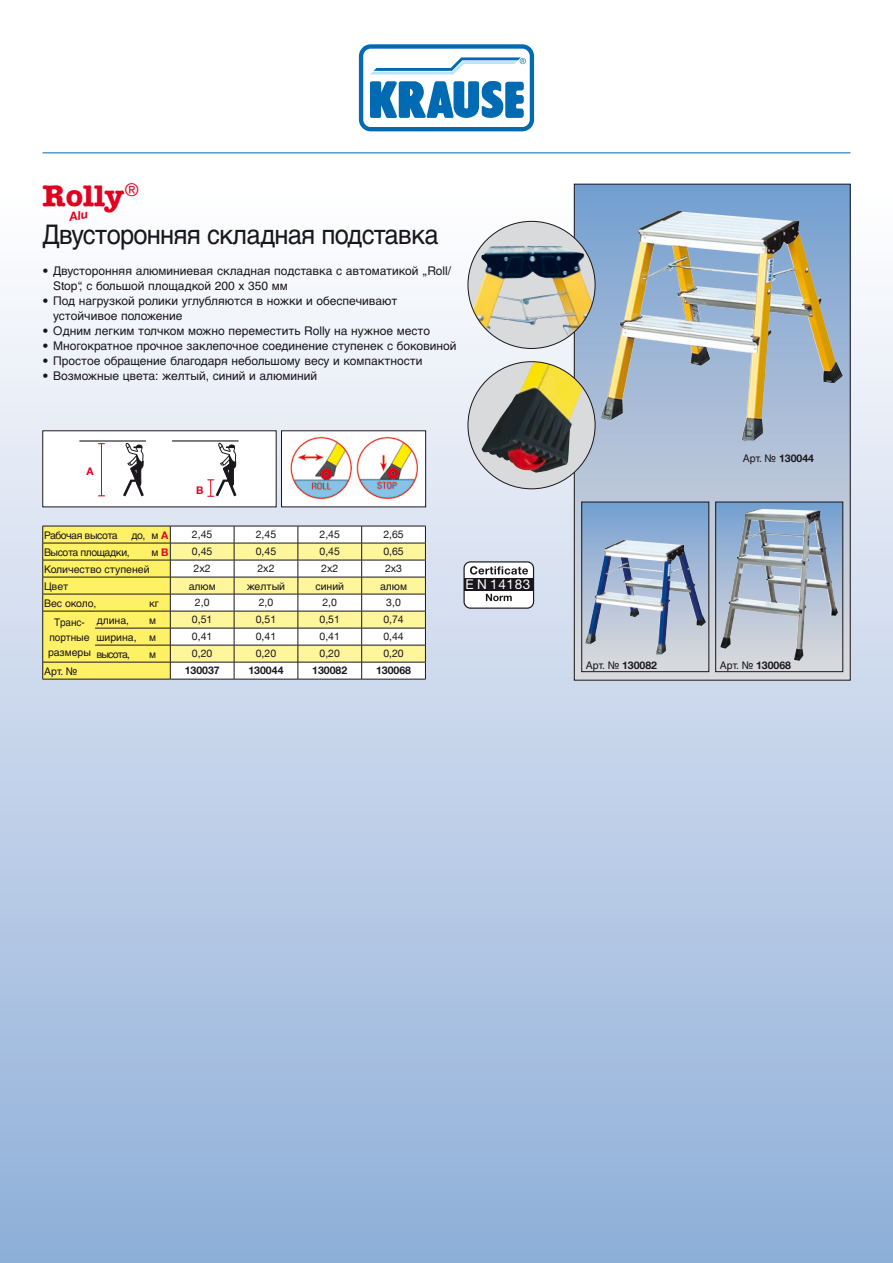
<style>
.page{position:relative;width:893px;height:1263px;background:#fff}
.page>*{position:absolute;margin:0;border:0;box-sizing:border-box;transform-origin:0 0}
.t1{font:700 30px "American Typewriter LT";color:#e20020}
.t2{font:27px "Helvetica Cyr Upright";letter-spacing:-.03em;color:#1a171c;scale:.94 1}
.t3{font:13.5px "Helvetica Neue LT";letter-spacing:.05em;color:#fff}
.t4{font:12px/15px "Helvetica Cyr Upright";color:#1a171c}
.t5{font:10.5px "Helvetica Neue LT";color:#1a171c}
.t6{font:10.5px "Helvetica Cyr Upright";color:#1a171c}
.t7{font:700 10.5px "Helvetica Neue LT";color:#1a171c}
.t8{font:10.5px "Helvetica Cyr Upright";letter-spacing:-.04em;color:#1a171c}
.t9{font:10.5px/15px "Helvetica Cyr Upright";color:#1a171c;text-align:center;scale:.95 1}
.t10{font:700 10.5px "Helvetica Neue LT";color:#e20020}
.s1{font-family:"Helvetica Neue LT";font-weight:700;color:#e20020}
.s2{font-family:"Helvetica Cyr Upright";font-weight:400}
</style>
<div class="page">
<div style="left:0;top:185px;width:893px;height:1078px;background:linear-gradient(to bottom,#fefcfc,#90afd9)"></div>
<hr style="left:43px;top:153px;width:807px;height:1px;background:#006ab3">
<svg style="left:357px;top:43px;width:179px;height:90px"></svg>
<svg style="left:359px;top:44px;width:175px;height:87px"></svg>
<div style="left:574px;top:184px;width:276px;height:496px;background:linear-gradient(to bottom,#77a0d1,#dfdcdc)"></div>
<img style="left:601px;top:211px;width:242px;height:230px">
<svg style="left:468px;top:362px;width:127px;height:127px;background:#8c8587"></svg>
<img style="left:501px;top:362px;width:91px;height:54px">
<div style="left:468px;top:221px;width:127px;height:127px;background:#d9dadb;border-radius:50%"></div>
<img style="left:468px;top:246px;width:127px;height:102px">
<div style="left:716px;top:502px;width:127px;height:170px;background:linear-gradient(to bottom,#77a1d1,#dfdcdd)"></div>
<img style="left:720px;top:509px;width:118px;height:152px">
<div style="left:715px;top:502px;width:128px;height:170px;border:1px solid #1a171c"></div>
<div style="left:582px;top:502px;width:127px;height:170px;background:linear-gradient(to bottom,#77a1d1,#dfdcdd)"></div>
<img style="left:585px;top:540px;width:121px;height:115px">
<div style="left:581px;top:502px;width:128px;height:170px;border:1px solid #1a171c"></div>
<div style="left:281px;top:431px;width:145px;height:76px;background:#fff"></div>
<img style="left:290px;top:436px;width:129px;height:63px">
<div style="left:281px;top:431px;width:145px;height:76px;border:1px solid #1a171c"></div>
<div style="left:43px;top:431px;width:233px;height:76px;background:#fff"></div>
<hr style="left:172px;top:440px;width:67px;height:1px;background:#1a171c">
<svg style="left:207px;top:440px;width:32px;height:57px"></svg>
<hr style="left:101px;top:444px;width:1px;height:52px;background:#e2001a">
<hr style="left:79px;top:440px;width:67px;height:2px;background:#1a171c">
<svg style="left:123px;top:443px;width:21px;height:54px"></svg>
<div style="left:464px;top:562px;width:70px;height:46px;background:#fff;border-radius:6px"></div>
<div style="left:463px;top:561px;width:71px;height:48px;border:1px solid #1a171c;border-radius:6px"></div>
<div style="left:464px;top:578px;width:70px;height:13px;background:#1a171c"></div>
<svg style="left:486px;top:594px;width:26px;height:7px"></svg>
<svg style="left:470px;top:566px;width:58px;height:9px"></svg>
<hr style="left:43px;top:679px;width:52px;height:1px;background:#1a171c">
<hr style="left:95px;top:679px;width:75px;height:1px;background:#1a171c">
<hr style="left:170px;top:679px;width:64px;height:1px;background:#1a171c">
<hr style="left:234px;top:679px;width:64px;height:1px;background:#1a171c">
<hr style="left:298px;top:679px;width:64px;height:1px;background:#1a171c">
<hr style="left:362px;top:679px;width:64px;height:1px;background:#1a171c">
<svg style="left:42px;top:526px;width:384px;height:153px"></svg>
<svg style="left:39px;top:185px;width:103px;height:178px"></svg>
<h1 class="t1" style="left:43px;top:179px;width:98px">Rolly<sup>®</sup></h1>
<h2 class="t2" style="left:43px;top:220px;width:423px">Двусторонняя складная подставка</h2>
<p class="t4" style="left:53px;top:263px;width:400px;text-indent:-11px">• Двусторонняя алюминиевая складная подставка с автоматикой „Roll/<br>Stop“, с большой площадкой 200 х 350 мм</p>
<p class="t4" style="left:53px;top:293px;width:346px;text-indent:-11px">• Под нагрузкой ролики углубляются в ножки и обеспечивают устойчивое положение</p>
<p class="t4" style="left:43px;top:323px;width:389px">• Одним легким толчком можно переместить Rolly на нужное место</p>
<p class="t4" style="left:43px;top:338px;width:415px">• Многократное прочное заклепочное соединение ступенек с боковиной</p>
<p class="t4" style="left:43px;top:353px;width:381px">• Простое обращение благодаря небольшому весу и компактности</p>
<p class="t4" style="left:43px;top:368px;width:276px">• Возможные цвета: желтый, синий и алюминий</p>
<p class="t10" style="left:87px;top:464px;width:9px">A</p>
<p class="t10" style="left:196px;top:483px;width:9px">B</p>
<p class="t8" style="left:44px;top:529px;width:75px">Рабочая высота</p>
<p class="t6" style="left:131px;top:529px;width:39px">до, м <span class="s1">A</span></p>
<p class="t5" style="left:192px;top:528px;width:22px">2,45</p>
<p class="t5" style="left:256px;top:528px;width:22px">2,45</p>
<p class="t5" style="left:320px;top:528px;width:22px">2,45</p>
<p class="t5" style="left:383px;top:528px;width:22px">2,65</p>
<p class="t8" style="left:44px;top:546px;width:87px">Высота площадки,</p>
<p class="t6" style="left:152px;top:546px;width:18px">м<span class="s1">B</span></p>
<p class="t5" style="left:192px;top:545px;width:22px">0,45</p>
<p class="t5" style="left:256px;top:545px;width:22px">0,45</p>
<p class="t5" style="left:320px;top:545px;width:22px">0,45</p>
<p class="t5" style="left:383px;top:545px;width:22px">0,65</p>
<p class="t6" style="left:44px;top:563px;width:107px">Количество ступеней</p>
<p class="t5" style="left:194px;top:562px;width:19px">2x2</p>
<p class="t5" style="left:257px;top:562px;width:19px">2x2</p>
<p class="t5" style="left:321px;top:562px;width:19px">2x2</p>
<p class="t5" style="left:385px;top:562px;width:19px">2x3</p>
<p class="t6" style="left:44px;top:580px;width:26px">Цвет</p>
<p class="t6" style="left:189px;top:580px;width:29px">алюм</p>
<p class="t6" style="left:247px;top:580px;width:40px">желтый</p>
<p class="t6" style="left:315px;top:580px;width:30px">синий</p>
<p class="t6" style="left:380px;top:580px;width:29px">алюм</p>
<p class="t6" style="left:44px;top:597px;width:54px">Вес около,</p>
<p class="t6" style="left:149px;top:597px;width:11px">кг</p>
<p class="t5" style="left:195px;top:596px;width:16px">2,0</p>
<p class="t5" style="left:259px;top:596px;width:16px">2,0</p>
<p class="t5" style="left:322px;top:596px;width:16px">2,0</p>
<p class="t5" style="left:386px;top:596px;width:16px">3,0</p>
<p class="t9" style="left:48px;top:615px;width:47px">Транс&shy;портные размеры</p>
<p class="t6" style="left:96px;top:614px;width:34px">длина,</p>
<p class="t6" style="left:149px;top:614px;width:8px">м</p>
<p class="t5" style="left:192px;top:613px;width:22px">0,51</p>
<p class="t5" style="left:256px;top:613px;width:22px">0,51</p>
<p class="t5" style="left:320px;top:613px;width:22px">0,51</p>
<p class="t5" style="left:383px;top:613px;width:22px">0,74</p>
<p class="t6" style="left:96px;top:631px;width:61px">ширина, м</p>
<p class="t5" style="left:192px;top:630px;width:22px">0,41</p>
<p class="t5" style="left:256px;top:630px;width:22px">0,41</p>
<p class="t5" style="left:320px;top:630px;width:22px">0,41</p>
<p class="t5" style="left:383px;top:630px;width:22px">0,44</p>
<p class="t6" style="left:96px;top:648px;width:35px">высота,</p>
<p class="t6" style="left:149px;top:648px;width:8px">м</p>
<p class="t5" style="left:192px;top:647px;width:22px">0,20</p>
<p class="t5" style="left:256px;top:647px;width:22px">0,20</p>
<p class="t5" style="left:320px;top:647px;width:22px">0,20</p>
<p class="t5" style="left:383px;top:647px;width:22px">0,20</p>
<p class="t6" style="left:44px;top:665px;width:34px">Арт. №</p>
<p class="t7" style="left:185px;top:664px;width:37px">130037</p>
<p class="t7" style="left:248px;top:664px;width:37px">130044</p>
<p class="t7" style="left:312px;top:664px;width:37px">130082</p>
<p class="t7" style="left:376px;top:664px;width:37px">130068</p>
<p class="t3" style="left:465px;top:577px;width:66px">E N 14183</p>
<p class="t7" style="left:743px;top:452px;width:73px"><span class="s2">Арт. №</span> 130044</p>
<p class="t7" style="left:586px;top:659px;width:73px"><span class="s2">Арт. №</span> 130082</p>
<p class="t7" style="left:720px;top:659px;width:73px"><span class="s2">Арт. №</span> 130068</p>
</div>
